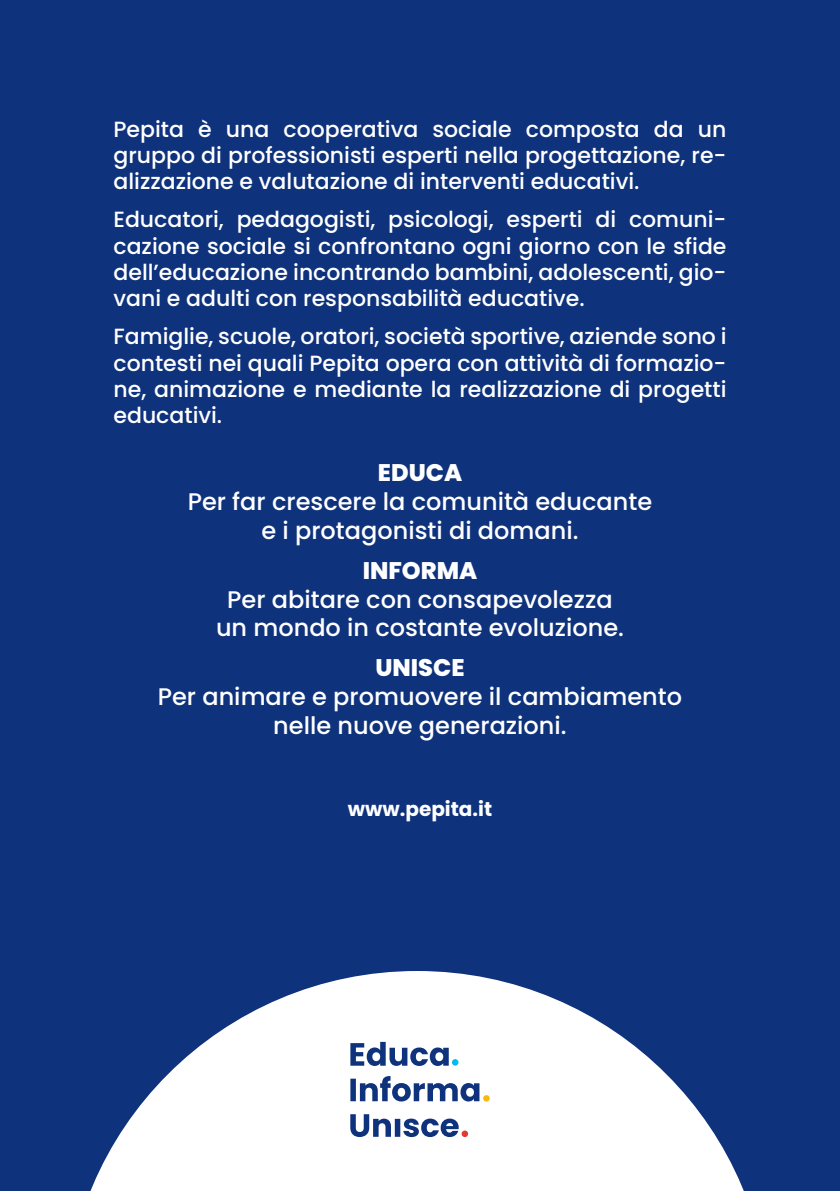
<style>
.page{position:relative;width:840px;height:1191px;background:#fff}
.page>*{position:absolute;margin:0;border:0;box-sizing:border-box;transform-origin:0 0}
.t1{font:500 24px "Poppins";color:#fff}
.t2{font:800 24px "Poppins";color:#fff}
.t3{font:500 22px/26.4px "Poppins";color:#fff;text-align:justify}
.t4{font:700 20px "Poppins";color:#fff}
</style>
<div class="page">
<div style="left:0;top:0;width:839px;height:1191px;background:#0e327c"></div>
<svg style="left:65px;top:971px;width:704px;height:220px"></svg>
<svg style="left:350px;top:1114px;width:108px;height:23px"></svg>
<svg style="left:350px;top:1042px;width:98px;height:24px"></svg>
<div style="left:461px;top:1130px;width:7px;height:7px;background:#e13a31;border-radius:50%"></div>
<svg style="left:350px;top:1075px;width:139px;height:26px"></svg>
<svg style="left:451px;top:1059px;width:7px;height:6px"></svg>
<p class="t3" style="left:113px;top:116px;width:614px">Pepita è una cooperativa sociale composta da un gruppo di professionisti esperti nella progettazione, re&shy;alizzazione e valutazione di interventi educativi.</p>
<p class="t3" style="left:113px;top:206px;width:614px">Educatori, pedagogisti, psicologi, esperti di comuni&shy;cazione sociale si confrontano ogni giorno con le sfide dell’educazione incontrando bambini, adolescenti, gio&shy;vani e adulti con responsabilità educative.</p>
<p class="t3" style="left:113px;top:323px;width:614px">Famiglie, scuole, oratori, società sportive, aziende sono i contesti nei quali Pepita opera con attività di formazio&shy;ne, animazione e mediante la realizzazione di progetti educativi.</p>
<p class="t2" style="left:377px;top:458px;width:86px">EDUCA</p>
<p class="t1" style="left:188px;top:487px;width:466px">Per far crescere la comunità educante</p>
<p class="t1" style="left:261px;top:516px;width:318px">e i protagonisti di domani.</p>
<p class="t2" style="left:362px;top:556px;width:116px">INFORMA</p>
<p class="t1" style="left:227px;top:585px;width:387px">Per abitare con consapevolezza</p>
<p class="t1" style="left:216px;top:614px;width:409px">un mondo in costante evoluzione.</p>
<p class="t2" style="left:375px;top:654px;width:91px">UNISCE</p>
<p class="t1" style="left:158px;top:683px;width:525px">Per animare e promuovere il cambiamento</p>
<p class="t1" style="left:273px;top:712px;width:295px">nelle nuove generazioni.</p>
<p class="t4" style="left:347px;top:797px;width:146px">www.pepita.it</p>
</div>
